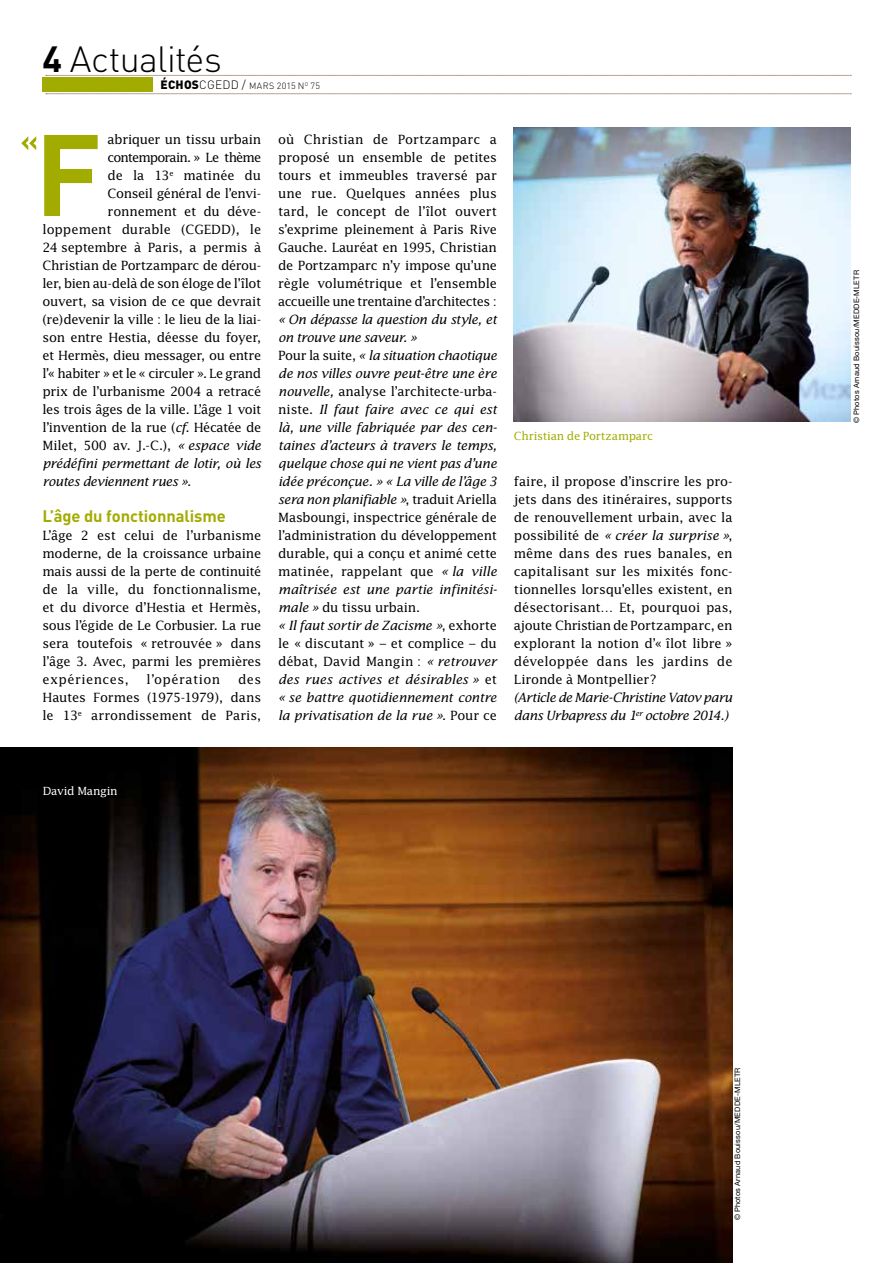
<style>
.page{position:relative;width:893px;height:1263px;background:#fff}
.page>*{position:absolute;margin:0;border:0;box-sizing:border-box;transform-origin:0 0}
.t1{font:700 113.85px "DIN";color:#a2ac00}
.t2{font:300 36px "DIN";letter-spacing:-.015em;color:#000}
.t3{font:700 16.5px "DIN";letter-spacing:-.005em;color:#a2ac00}
.t4{font:12.75px/18px "Lucida";letter-spacing:-.015em;color:#000;text-align:justify}
.t5{font:12.75px "Lucida";letter-spacing:-.035em;color:#000}
.t6{font:12.75px "Lucida";letter-spacing:-.04em;color:#000}
.t7{font:italic 12.75px "Lucida";letter-spacing:-.03em;color:#000}
.t8{font:12.75px "Lucida";letter-spacing:-.065em;color:#000}
.t9{font:12.75px "Lucida";letter-spacing:.035em;color:#000}
.t10{font:11.25px "Lucida";letter-spacing:-.02em;color:#a2ac00}
.t11{font:11.25px "Lucida";letter-spacing:-.025em;color:#fff}
.t12{font:300 9px "DIN";letter-spacing:.045em;color:#000}
.t13{font:7.5px "Helvetica Neue LT Std";letter-spacing:.02em;color:#000}
.s1{font-weight:700}
.s2{font-weight:900;font-size:12px}
.s3{font-size:12px}
.s4{font-style:italic}
</style>
<div class="page">
<div style="left:43px;top:77px;width:110px;height:15px;background:#a2ac00"></div>
<img style="left:514px;top:128px;width:336px;height:294px">
<svg style="left:46px;top:75px;width:805px;height:1px"></svg>
<svg style="left:46px;top:94px;width:805px;height:1px"></svg>
<img style="left:0;top:747px;width:733px;height:516px">
<svg style="left:21px;top:136px;width:15px;height:14px"></svg>
<p class="t2" style="left:43px;top:37px;width:181px"><span class="s1">4</span> Actualités</p>
<p class="t12" style="left:161px;top:81px;width:161px"><span class="s2">ÉCHOS</span><span class="s3">CGEDD /</span> MARS 2015 N<sup>O</sup> 75</p>
<p class="t1" style="left:35px;top:100px;width:69px">F</p>
<p class="t4" style="left:108px;top:130px;width:155px">abriquer un tissu urbain</p>
<p class="t8" style="left:108px;top:150px;width:155px">contemporain. » Le thème</p>
<p class="t4" style="left:108px;top:166px;width:155px">de la 13<sup>e</sup> matinée du</p>
<p class="t4" style="left:108px;top:184px;width:155px">Conseil général de l’envi-</p>
<p class="t4" style="left:108px;top:202px;width:155px">ronnement et du déve-</p>
<p class="t4" style="left:43px;top:220px;width:220px">loppement durable (CGEDD), le</p>
<p class="t4" style="left:43px;top:238px;width:220px">24 septembre à Paris, a permis à</p>
<p class="t4" style="left:43px;top:256px;width:220px">Christian de Portzamparc de dérou-</p>
<p class="t6" style="left:43px;top:276px;width:220px">ler, bien au-delà de son éloge de l’îlot</p>
<p class="t4" style="left:43px;top:292px;width:220px">ouvert, sa vision de ce que devrait</p>
<p class="t5" style="left:43px;top:312px;width:220px">(re)devenir la ville : le lieu de la liai-</p>
<p class="t4" style="left:43px;top:328px;width:220px">son entre Hestia, déesse du foyer,</p>
<p class="t5" style="left:43px;top:348px;width:220px">et Hermès, dieu messager, ou entre</p>
<p class="t6" style="left:43px;top:366px;width:220px">l’« habiter » et le « circuler ». Le grand</p>
<p class="t4" style="left:43px;top:382px;width:220px">prix de l’urbanisme 2004 a retracé</p>
<p class="t5" style="left:43px;top:402px;width:220px">les trois âges de la ville. L’âge 1 voit</p>
<p class="t5" style="left:43px;top:420px;width:220px">l’invention de la rue (<span class="s4">cf.</span> Hécatée de</p>
<p class="t4" style="left:43px;top:436px;width:220px">Milet, 500 av. J.-C.), <span class="s4">« espace vide</span></p>
<p class="t7" style="left:43px;top:456px;width:220px">prédéfini permettant de lotir, où les</p>
<p class="t7" style="left:43px;top:474px;width:150px">routes deviennent rues ».</p>
<p class="t3" style="left:43px;top:505px;width:185px">L’âge du fonctionnalisme</p>
<p class="t4" style="left:43px;top:526px;width:220px">L’âge 2 est celui de l’urbanisme moderne, de la croissance urbaine mais aussi de la perte de continuité de la ville, du fonctionnalisme, et du divorce d’Hestia et Hermès, sous l’égide de Le Corbusier. La rue sera toutefois « retrouvée » dans l’âge 3. Avec, parmi les premières expériences,</p>
<p class="t4" style="left:43px;top:670px;width:220px;text-indent:196px">des Hautes Formes (1975-1979), dans le 13<sup>e</sup> arrondissement de Paris,</p>
<p class="t9" style="left:147px;top:672px;width:75px">l’opération</p>
<p class="t4" style="left:278px;top:130px;width:220px;text-align:left">où Christian de Portzamparc a proposé un ensemble de petites tours et immeubles traversé par une rue. Quelques années plus tard, le concept de l’îlot ouvert s’exprime pleinement à Paris Rive Gauche. Lauréat en 1995, Christian de Portzamparc n’y impose qu’une règle volumétrique et l’ensemble accueille une trentaine d’architectes : <span class="s4">« On dépasse la question du style, et on trouve une saveur. »<br></span>Pour la suite, <span class="s4">« la situation chaotique de nos villes ouvre peut-être une ère nouvelle,</span> analyse l’architecte-urba&shy;niste. <span class="s4">Il faut faire avec ce qui est là, une ville fabriquée par des cen&shy;taines d’acteurs à travers le temps, quelque chose qui ne vient pas d’une idée préconçue. » « La ville de l’âge 3 sera non planifiable »</span>, traduit Ariella Masboungi, inspectrice générale de l’administration du développement durable, qui a conçu et animé cette matinée, rappelant que <span class="s4">« la ville maîtrisée est une partie infinitési&shy;male »</span> du tissu urbain.<br><span class="s4">« Il faut sortir de Zacisme »</span>, exhorte le « discutant » – et complice – du débat, David Mangin : <span class="s4">« retrouver des rues actives et désirables »</span> et <span class="s4">« se battre quotidiennement contre la privatisation de la rue »</span>. Pour ce</p>
<p class="t10" style="left:514px;top:429px;width:141px">Christian de Portzamparc</p>
<p class="t4" style="left:514px;top:472px;width:220px;text-align:left">faire, il propose d’inscrire les pro&shy;jets dans des itinéraires, supports de renouvellement urbain, avec la possibilité de <span class="s4">« créer la surprise »</span>, même dans des rues banales, en capitalisant sur les mixités fonc&shy;tionnelles lorsqu’elles existent, en désectorisant… Et, pourquoi pas, ajoute Christian de Portzamparc, en explorant la notion d’« îlot libre » développée dans les jardins de Lironde à Montpellier?<br><span class="s4">(Article de Marie-Christine Vatov paru dans Urbapress du 1</span><sup>er</sup> <span class="s4">octobre 2014.)</span></p>
<p class="t11" style="left:43px;top:784px;width:76px">David Mangin</p>
<p class="t13" style="left:733px;top:1220px;width:154px;rotate:-90deg">© Photos Arnaud Bouissou/MEDDE-MLETR</p>
<p class="t13" style="left:852px;top:423px;width:154px;rotate:-90deg">© Photos Arnaud Bouissou/MEDDE-MLETR</p>
</div>
